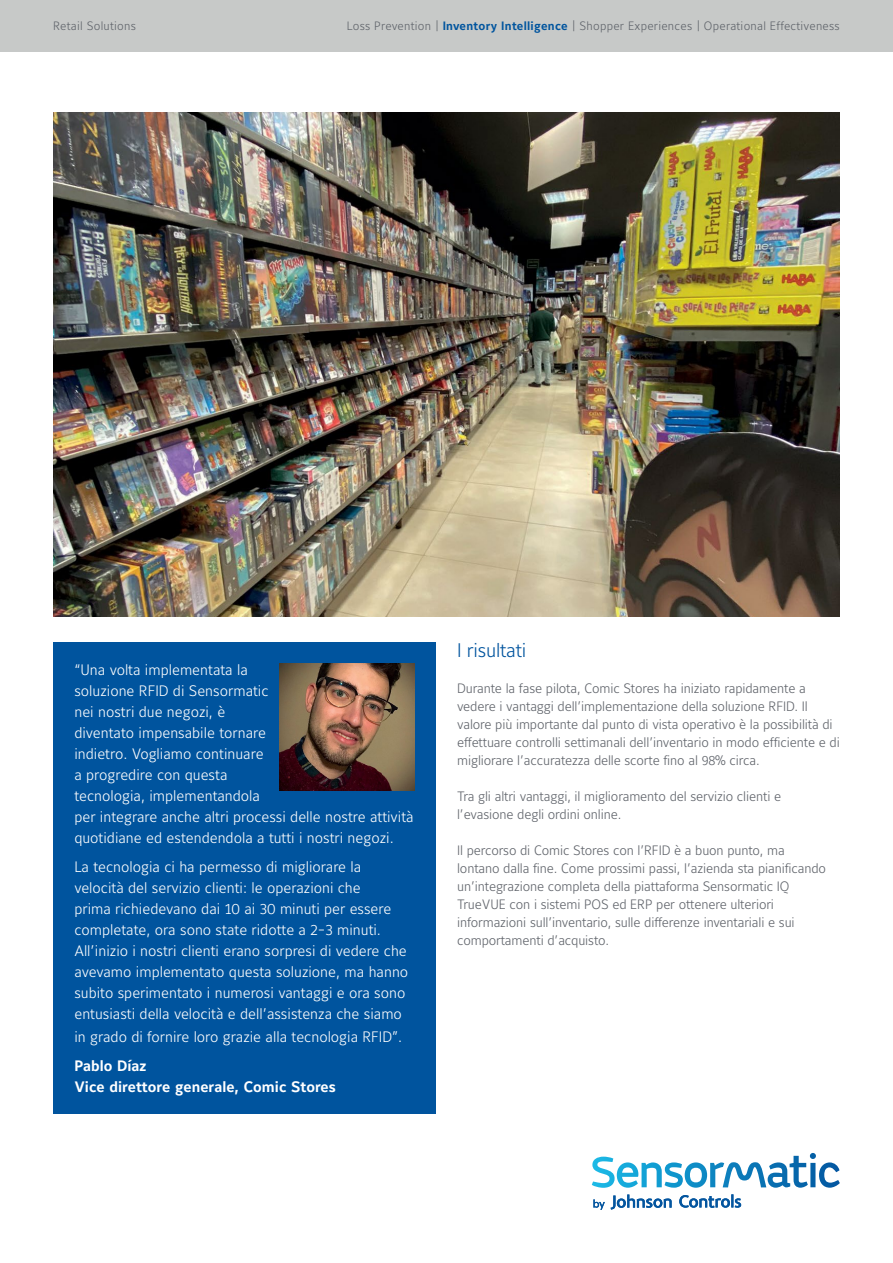
<style>
.page{position:relative;width:893px;height:1263px;background:#fff}
.page>*{position:absolute;margin:0;border:0;box-sizing:border-box;transform-origin:0 0}
.Body{font:300 19.5px "Maurea Jci Lf ML";letter-spacing:-.01em;color:#00549e}
.Green_panel_quote{font:300 15px/21px "Maurea Jci Lf ML";color:#fff}
.t1{font:700 15px/21px "Maurea Jci Lf ML";color:#fff}
.Body-2{font:300 13.5px/18px "Maurea Jci Lf ML";letter-spacing:-.01em;color:#5f636a}
.t2{font:300 12px "Maurea Jci Lf ML";letter-spacing:.02em;color:#5f636a}
.s1{font-weight:700;color:#00549e}
</style>
<div class="page">
<svg style="left:592px;top:1153px;width:248px;height:35px"></svg>
<svg style="left:679px;top:1194px;width:62px;height:14px"></svg>
<svg style="left:611px;top:1194px;width:61px;height:16px"></svg>
<svg style="left:593px;top:1199px;width:12px;height:11px"></svg>
<img style="left:53px;top:113px;width:787px;height:504px">
<div style="left:53px;top:642px;width:383px;height:471px;background:#00549e"></div>
<img style="left:280px;top:663px;width:135px;height:127px">
<div style="left:0;top:0;width:893px;height:51px;background:#c7c9c8"></div>
<p class="t2" style="left:53px;top:19px;width:84px">Retail Solutions</p>
<p class="t2" style="left:347px;top:19px;width:494px">Loss Prevention | <span class="s1">Inventory Intelligence</span> | Shopper Experiences | Operational Effectiveness</p>
<p class="Green_panel_quote" style="left:74px;top:658px;width:341px">“Una volta implementata la<br>soluzione RFID di Sensormatic<br>nei nostri due negozi, è<br>diventato impensabile tornare<br>indietro. Vogliamo continuare<br>a progredire con questa<br>tecnologia, implementandola<br>per integrare anche altri processi delle nostre attività quotidiane ed estendendola a tutti i nostri negozi.</p>
<p class="Green_panel_quote" style="left:74px;top:856px;width:335px">La tecnologia ci ha permesso di migliorare la velocità del servizio clienti: le operazioni che<br>prima richiedevano dai 10 ai 30 minuti per essere completate, ora sono state ridotte a 2-3 minuti.<br>All’inizio i nostri clienti erano sorpresi di vedere che avevamo implementato questa soluzione, ma hanno subito sperimentato i numerosi vantaggi e ora sono entusiasti della velocità e dell’assistenza che siamo</p>
<p class="Green_panel_quote" style="left:74px;top:1025px;width:329px">in grado di fornire loro grazie alla tecnologia RFID”.</p>
<p class="t1" style="left:74px;top:1055px;width:263px">Pablo Díaz<br>Vice direttore generale, Comic Stores</p>
<p class="Body" style="left:457px;top:638px;width:71px">I risultati</p>
<p class="Body-2" style="left:457px;top:679px;width:384px">Durante la fase pilota, Comic Stores ha iniziato rapidamente a vedere i vantaggi dell’implementazione della soluzione RFID. Il valore più importante dal punto di vista operativo è la possibilità di effettuare controlli settimanali dell’inventario in modo efficiente e di migliorare l’accuratezza delle scorte fino al 98% circa.</p>
<p class="Body-2" style="left:457px;top:787px;width:326px">Tra gli altri vantaggi, il miglioramento del servizio clienti e l’evasione degli ordini online.</p>
<p class="Body-2" style="left:457px;top:841px;width:370px">Il percorso di Comic Stores con l’RFID è a buon punto, ma lontano dalla fine. Come prossimi passi, l’azienda sta pianificando un’integrazione completa della piattaforma Sensormatic IQ TrueVUE con i sistemi POS ed ERP per ottenere ulteriori informazioni sull’inventario, sulle differenze inventariali e sui comportamenti d’acquisto.</p>
</div>
